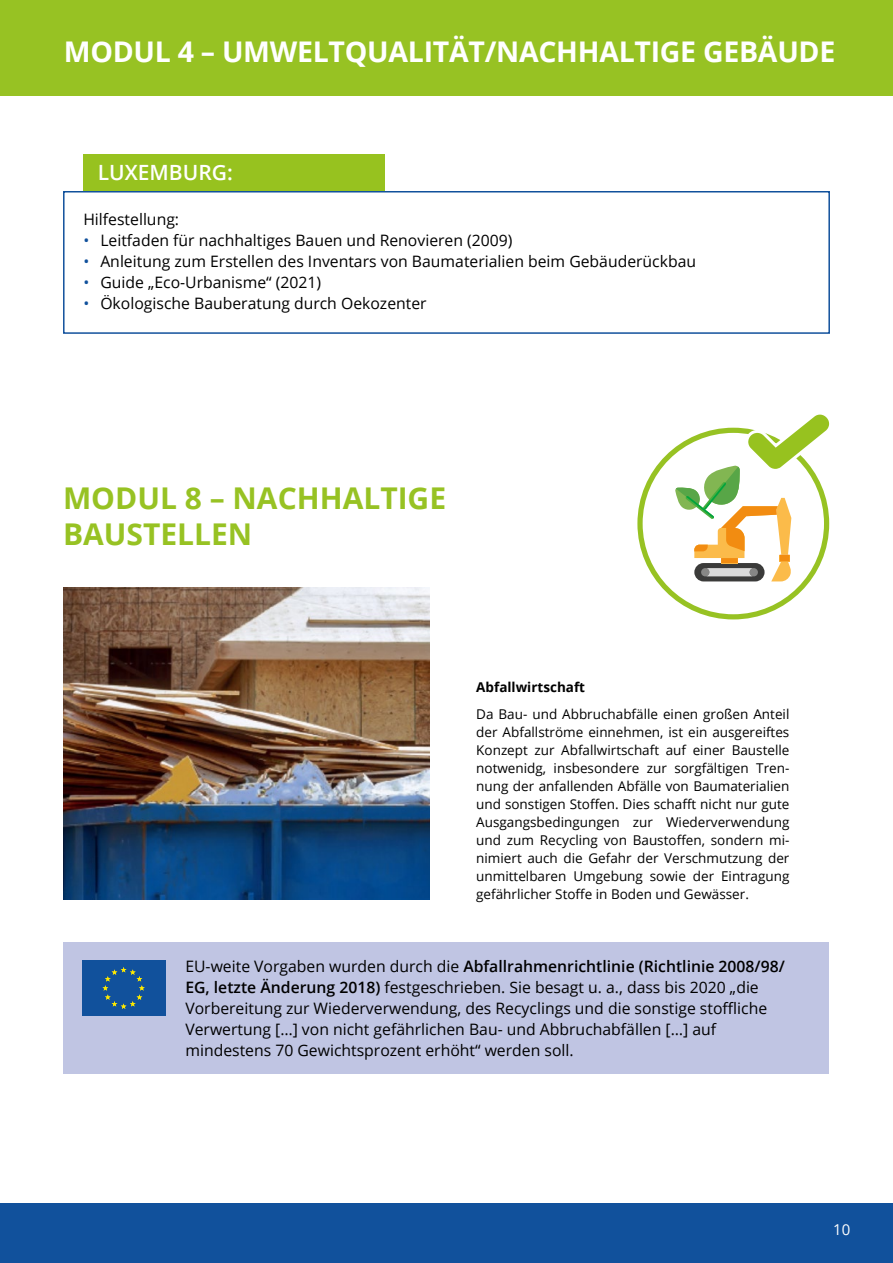
<style>
.page{position:relative;width:893px;height:1263px;background:#fff}
.page>*{position:absolute;margin:0;border:0;box-sizing:border-box;transform-origin:0 0}
.t1{font:700 30px/36px "Open Sans";color:#97c223}
.t2{font:700 28.5px "Open Sans";letter-spacing:-.01em;color:#fff}
.t3{font:600 21px "Open Sans";color:#fff}
.t4{font:15.75px/21px "Open Sans";color:#000}
.t5{font:15px "Open Sans";color:#fff}
.t6{font:13.5px/18px "Open Sans";color:#000;text-align:justify}
.t7{font:700 13.5px "Open Sans";color:#000}
.s1{color:#11519c}
.s2{font-weight:600}
</style>
<div class="page">
<div style="left:0;top:0;width:893px;height:96px;background:#97c223"></div>
<div style="left:0;top:1203px;width:893px;height:60px;background:#11519c"></div>
<div style="left:83px;top:154px;width:302px;height:37px;background:#97c21f"></div>
<div style="left:63px;top:191px;width:767px;height:143px;border:2px solid #11519c"></div>
<svg style="left:675px;top:414px;width:155px;height:167px"></svg>
<img style="left:64px;top:588px;width:365px;height:311px">
<div style="left:64px;top:942px;width:765px;height:132px;background:#c0c5e3"></div>
<div style="left:82px;top:960px;width:83px;height:56px;background:#11519c"></div>
<svg style="left:102px;top:967px;width:43px;height:42px"></svg>
<h2 class="t2" style="left:64px;top:32px;width:773px">MODUL 4 – UMWELTQUALITÄT/NACHHALTIGE GEBÄUDE</h2>
<h3 class="t3" style="left:98px;top:158px;width:137px">LUXEMBURG:</h3>
<p class="t4" style="left:83px;top:209px;width:97px">Hilfestellung:</p>
<p class="t4" style="left:83px;top:230px;width:431px"><span class="s1">•</span> Leitfaden für nachhaltiges Bauen und Renovieren (2009)</p>
<p class="t4" style="left:83px;top:251px;width:614px"><span class="s1">•</span> Anleitung zum Erstellen des Inventars von Baumaterialien beim Gebäuderückbau</p>
<p class="t4" style="left:83px;top:272px;width:239px"><span class="s1">•</span> Guide „Eco-Urbanisme“ (2021)</p>
<p class="t4" style="left:83px;top:293px;width:345px"><span class="s1">•</span> Ökologische Bauberatung durch Oekozenter</p>
<h1 class="t1" style="left:63px;top:479px;width:385px">MODUL 8 – NACHHALTIGE<br>BAUSTELLEN</h1>
<p class="t7" style="left:476px;top:678px;width:110px">Abfallwirtschaft</p>
<p class="t6" style="left:476px;top:705px;width:315px">Da Bau- und Abbruchabfälle einen großen Anteil der Abfallströme einnehmen, ist ein ausgereiftes Konzept zur Abfallwirtschaft auf einer Baustelle notwenidg, insbesondere zur sorgfältigen Tren&shy;nung der anfallenden Abfälle von Baumaterialien und sonstigen Stoffen. Dies schafft nicht nur gute Ausgangsbedingungen zur Wiederverwendung und zum Recycling von Baustoffen, sondern mi&shy;nimiert auch die Gefahr der Verschmutzung der unmittelbaren Umgebung sowie der Eintragung gefährlicher Stoffe in Boden und Gewässer.</p>
<p class="t4" style="left:185px;top:956px;width:601px">EU-weite Vorgaben wurden durch die <span class="s2">Abfallrahmenrichtlinie (Richtlinie 2008/98/ EG, letzte Änderung 2018)</span> festgeschrieben. Sie besagt u. a., dass bis 2020 „die Vorbereitung zur Wiederverwendung, des Recyclings und die sonstige stoffliche Verwertung […] von nicht gefährlichen Bau- und Abbruchabfällen […] auf mindestens 70 Gewichtsprozent erhöht“ werden soll.</p>
<p class="t5" style="left:833px;top:1219px;width:19px">10</p>
</div>
